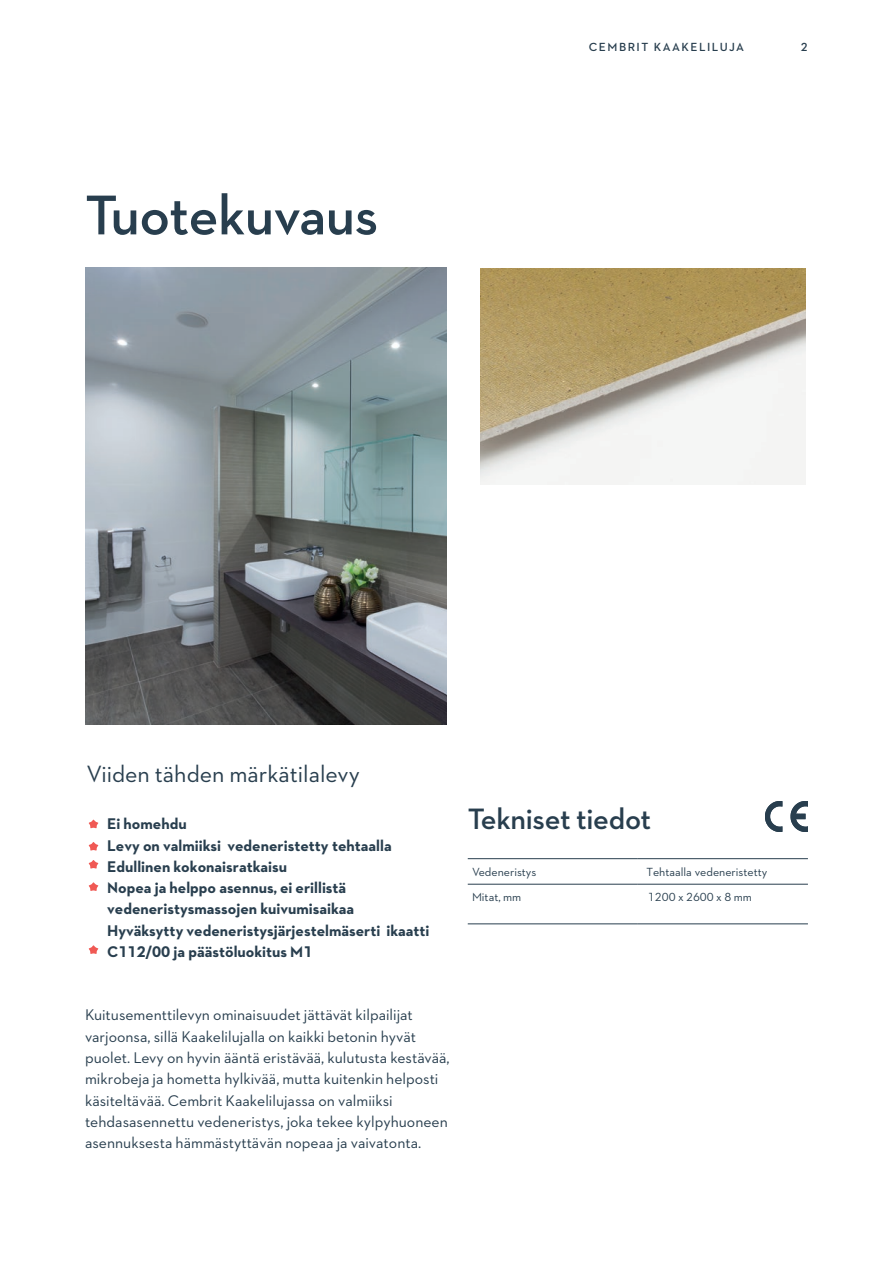
<style>
.page{position:relative;width:893px;height:1263px;background:#fff}
.page>*{position:absolute;margin:0;border:0;box-sizing:border-box;transform-origin:0 0}
.t1{font:600 57px "Neutraface 2 Text";letter-spacing:-.015em;color:#283e4e}
.Cembrit_Headline_Sma{font:600 30px "Neutraface 2 Text";letter-spacing:-.01em;color:#283e4e}
.Cembrit_Intro{font:24px "Neutraface 2 Text";color:#283e4e}
.Cembrit_Body{font:15.75px/21.3px "Neutraface 2 Text";color:#283e4e}
.Cembrit_Body-2{font:700 15.75px/21.3px "Neutraface 2 Text";color:#283e4e}
.Cembrit_Small_Info{font:12px "Neutraface 2 Text";color:#283e4e}
.Cembrit_Body-3{font:600 12px "Neutraface 2 Text";letter-spacing:.125em;color:#283e4e}
</style>
<div class="page">
<img style="left:85px;top:268px;width:361px;height:456px">
<img style="left:480px;top:268px;width:326px;height:216px">
<img style="left:765px;top:802px;width:43px;height:29px">
<svg style="left:468px;top:859px;width:170px;height:25px"></svg>
<hr style="left:468px;top:858px;width:170px;height:1px;background:#283e4e">
<hr style="left:468px;top:884px;width:170px;height:1px;background:#283e4e">
<hr style="left:468px;top:923px;width:170px;height:1px;background:#283e4e">
<hr style="left:638px;top:858px;width:170px;height:1px;background:#283e4e">
<hr style="left:638px;top:884px;width:170px;height:1px;background:#283e4e">
<hr style="left:638px;top:923px;width:170px;height:1px;background:#283e4e">
<svg style="left:88px;top:819px;width:11px;height:9px"></svg>
<svg style="left:88px;top:842px;width:11px;height:9px"></svg>
<svg style="left:88px;top:882px;width:11px;height:9px"></svg>
<svg style="left:88px;top:945px;width:11px;height:9px"></svg>
<svg style="left:88px;top:860px;width:11px;height:9px"></svg>
<p class="t1" style="left:85px;top:179px;width:295px">Tuotekuvaus</p>
<p class="Cembrit_Body-3" style="left:589px;top:39px;width:157px">CEMBRIT KAAKELILUJA</p>
<p class="Cembrit_Body-3" style="left:801px;top:39px;width:8px">2</p>
<p class="Cembrit_Intro" style="left:86px;top:759px;width:275px">Viiden tähden märkätilalevy</p>
<p class="Cembrit_Body-2" style="left:107px;top:813px;width:324px">Ei homehdu<br>Levy on valmiiksi vedeneristetty tehtaalla Edullinen kokonaisratkaisu<br>Nopea ja helppo asennus, ei erillistä vedeneristysmassojen kuivumisaikaa Hyväksytty vedeneristysjärjestelmäserti ikaatti C112/00 ja päästöluokitus M1</p>
<p class="Cembrit_Body" style="left:85px;top:1004px;width:366px">Kuitusementtilevyn ominaisuudet jättävät kilpailijat varjoonsa, sillä Kaakelilujalla on kaikki betonin hyvät puolet. Levy on hyvin ääntä eristävää, kulutusta kestävää, mikrobeja ja hometta hylkivää, mutta kuitenkin helposti käsiteltävää. Cembrit Kaakelilujassa on valmiiksi tehdasasennettu vedeneristys, joka tekee kylpyhuoneen asennuksesta hämmästyttävän nopeaa ja vaivatonta.</p>
<p class="Cembrit_Headline_Sma" style="left:468px;top:800px;width:185px">Tekniset tiedot</p>
<p class="Cembrit_Small_Info" style="left:472px;top:864px;width:66px">Vedeneristys</p>
<p class="Cembrit_Small_Info" style="left:646px;top:864px;width:122px">Tehtaalla vedeneristetty</p>
<p class="Cembrit_Small_Info" style="left:472px;top:890px;width:51px">Mitat, mm</p>
<p class="Cembrit_Small_Info" style="left:648px;top:889px;width:106px">1200 x 2600 x 8 mm</p>
</div>
